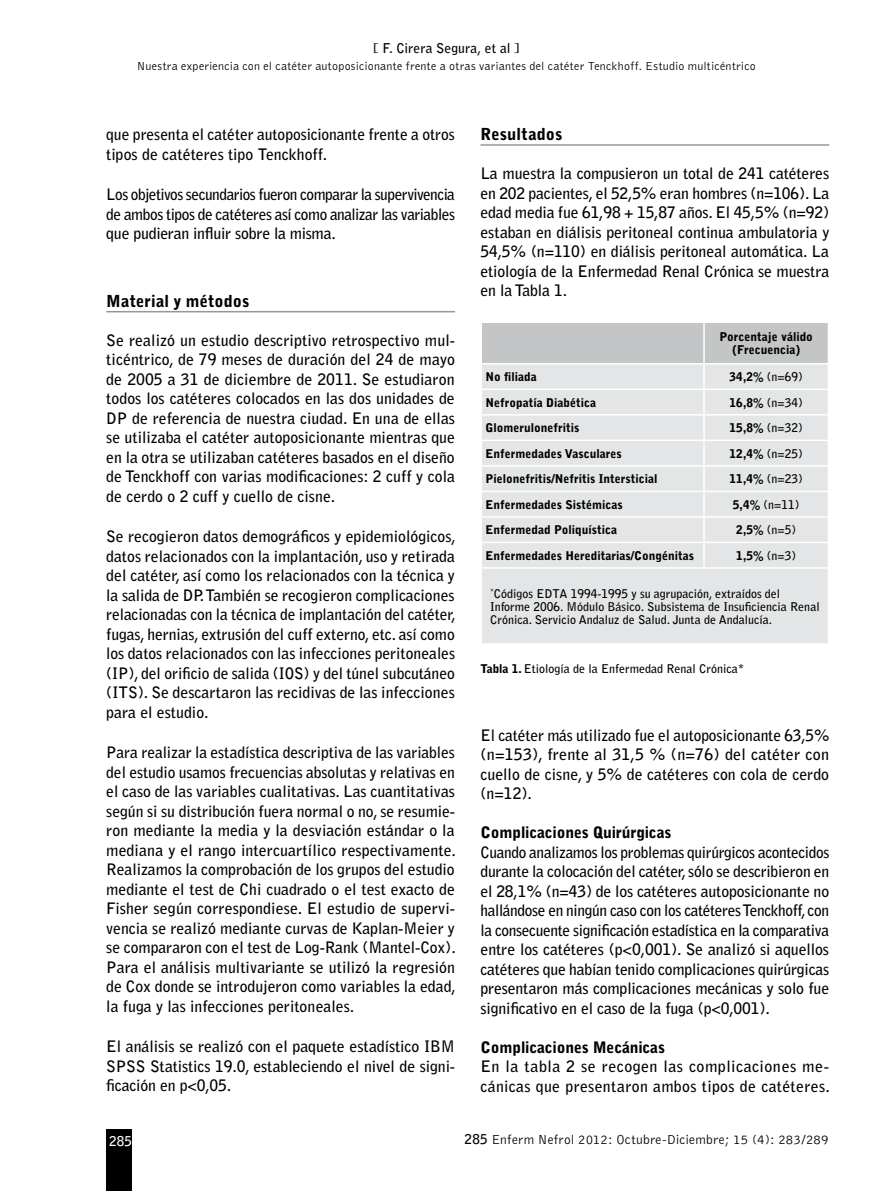
<style>
.page{position:relative;width:893px;height:1191px;background:#fff}
.page>*{position:absolute;margin:0;border:0;box-sizing:border-box;transform-origin:0 0}
.t1{font:900 16.5px "Bell Gothic";letter-spacing:.01em;color:#000}
.t2{font:700 15.75px/19.5px "Bell Gothic";color:#000;text-align:justify}
.t3{font:700 15.75px/19.5px "Bell Gothic";letter-spacing:.02em;color:#000}
.t4{font:900 15.75px "Bell Gothic";letter-spacing:-.01em;color:#000}
.t5{font:300 13.5px "Bell Gothic";letter-spacing:.01em;color:#000}
.t6{font:700 13.5px "Bell Gothic";letter-spacing:.01em;color:#000}
.t7{font:700 13.5px "Bell Gothic";color:#fff}
.t8{font:700 12px/13.2px "Bell Gothic";color:#000}
.t9{font:900 12px/13.2px "Bell Gothic";color:#000;text-align:center}
.t10{font:300 12px "Bell Gothic";letter-spacing:.02em;color:#000}
.s1{font-weight:900}
.s2{font-weight:700}
</style>
<div class="page">
<div style="left:106px;top:1129px;width:26px;height:62px;background:#000"></div>
<hr style="left:106px;top:311px;width:349px;height:1px;background:#97979b">
<hr style="left:480px;top:144px;width:349px;height:2px;background:#97979b">
<div style="left:482px;top:569px;width:346px;height:74px;background:#e3e5e6"></div>
<svg style="left:482px;top:323px;width:346px;height:244px;background:#dfe1e2"></svg>
<p class="t6" style="left:374px;top:40px;width:147px">[ F. Cirera Segura, et al ]</p>
<p class="t10" style="left:137px;top:59px;width:620px">Nuestra experiencia con el catéter autoposicionante frente a otras variantes del catéter Tenckhoff. Estudio multicéntrico</p>
<p class="t2" style="left:106px;top:125px;width:350px">que presenta el catéter autoposicionante frente a otros tipos de catéteres tipo Tenckhoff.</p>
<p class="t2" style="left:106px;top:185px;width:350px">Los objetivos secundarios fueron comparar la supervivencia de ambos tipos de catéteres así como analizar las variables que pudieran influir sobre la misma.</p>
<p class="t1" style="left:106px;top:291px;width:145px">Material y métodos</p>
<p class="t2" style="left:106px;top:330px;width:350px">Se realizó un estudio descriptivo retrospectivo mul&shy;ticéntrico, de 79 meses de duración del 24 de mayo de 2005 a 31 de diciembre de 2011. Se estudiaron todos los catéteres colocados en las dos unidades de DP de referencia de nuestra ciudad. En una de ellas se utilizaba el catéter autoposicionante mientras que en la otra se utilizaban catéteres basados en el diseño de Tenckhoff con varias modificaciones: 2 cuff y cola de cerdo o 2 cuff y cuello de cisne.</p>
<p class="t2" style="left:106px;top:527px;width:351px">Se recogieron datos demográficos y epidemiológicos, datos relacionados con la implantación, uso y retirada del catéter, así como los relacionados con la técnica y la salida de DP. También se recogieron complicaciones relacionadas con la técnica de implantación del catéter, fugas, hernias, extrusión del cuff externo, etc. así como los datos relacionados con las infecciones peritoneales (IP), del orificio de salida (IOS) y del túnel subcutáneo (ITS). Se descartaron las recidivas de las infecciones para el estudio.</p>
<p class="t2" style="left:106px;top:743px;width:351px">Para realizar la estadística descriptiva de las variables del estudio usamos frecuencias absolutas y relativas en el caso de las variables cualitativas. Las cuantitativas según si su distribución fuera normal o no, se resumie&shy;ron mediante la media y la desviación estándar o la mediana y el rango intercuartílico respectivamente.<br>Realizamos la comprobación de los grupos del estudio mediante el test de Chi cuadrado o el test exacto de Fisher según correspondiese. El estudio de supervi&shy;vencia se realizó mediante curvas de Kaplan-Meier y se compararon con el test de Log-Rank (Mantel-Cox).<br>Para el análisis multivariante se utilizó la regresión de Cox donde se introdujeron como variables la edad, la fuga y las infecciones peritoneales.</p>
<p class="t2" style="left:106px;top:1037px;width:350px">El análisis se realizó con el paquete estadístico IBM SPSS Statistics 19.0, estableciendo el nivel de signi&shy;ficación en p&lt;0,05.</p>
<p class="t1" style="left:480px;top:124px;width:83px">Resultados</p>
<p class="t2" style="left:480px;top:164px;width:350px">La muestra la compusieron un total de 241 catéteres en 202 pacientes, el 52,5% eran hombres (n=106). La edad media fue 61,98 + 15,87 años. El 45,5% (n=92) estaban en diálisis peritoneal continua ambulatoria y 54,5% (n=110) en diálisis peritoneal automática. La etiología de la Enfermedad Renal Crónica se muestra en la Tabla 1.</p>
<p class="t9" style="left:720px;top:330px;width:95px">Porcentaje válido (Frecuencia)</p>
<p class="t9" style="left:485px;top:370px;width:53px">No filiada</p>
<p class="t8" style="left:730px;top:370px;width:75px"><span class="s1">34,2%</span> (n=69)</p>
<p class="t9" style="left:485px;top:396px;width:112px">Nefropatía Diabética</p>
<p class="t8" style="left:730px;top:396px;width:75px"><span class="s1">16,8%</span> (n=34)</p>
<p class="t9" style="left:485px;top:421px;width:96px">Glomerulonefritis</p>
<p class="t8" style="left:730px;top:421px;width:75px"><span class="s1">15,8%</span> (n=32)</p>
<p class="t9" style="left:485px;top:447px;width:138px">Enfermedades Vasculares</p>
<p class="t8" style="left:730px;top:447px;width:75px"><span class="s1">12,4%</span> (n=25)</p>
<p class="t9" style="left:485px;top:472px;width:174px">Pielonefritis/Nefritis Intersticial</p>
<p class="t8" style="left:730px;top:472px;width:75px"><span class="s1">11,4%</span> (n=23)</p>
<p class="t9" style="left:485px;top:498px;width:139px">Enfermedades Sistémicas</p>
<p class="t8" style="left:733px;top:498px;width:68px"><span class="s1">5,4%</span> (n=11)</p>
<p class="t9" style="left:485px;top:523px;width:133px">Enfermedad Poliquística</p>
<p class="t8" style="left:736px;top:523px;width:61px"><span class="s1">2,5%</span> (n=5)</p>
<p class="t9" style="left:485px;top:549px;width:210px">Enfermedades Hereditarias/Congénitas</p>
<p class="t8" style="left:736px;top:549px;width:61px"><span class="s1">1,5%</span> (n=3)</p>
<p class="t8" style="left:490px;top:586px;width:331px"><sup>*</sup>Códigos EDTA 1994-1995 y su agrupación, extraídos del<br>Informe 2006. Módulo Básico. Subsistema de Insuficiencia Renal<br>Crónica. Servicio Andaluz de Salud. Junta de Andalucía.</p>
<p class="t8" style="left:480px;top:662px;width:266px"><span class="s1">Tabla 1.</span> Etiología de la Enfermedad Renal Crónica*</p>
<p class="t2" style="left:480px;top:725px;width:350px">El catéter más utilizado fue el autoposicionante 63,5% (n=153), frente al 31,5 % (n=76) del catéter con cuello de cisne, y 5% de catéteres con cola de cerdo (n=12).</p>
<p class="t4" style="left:480px;top:823px;width:192px">Complicaciones Quirúrgicas</p>
<p class="t2" style="left:480px;top:842px;width:350px">Cuando analizamos los problemas quirúrgicos acontecidos durante la colocación del catéter, sólo se describieron en el 28,1% (n=43) de los catéteres autoposicionante no hallándose en ningún caso con los catéteres Tenckhoff, con la consecuente significación estadística en la comparativa entre los catéteres (p&lt;0,001). Se analizó si aquellos catéteres que habían tenido complicaciones quirúrgicas presentaron más complicaciones mecánicas y solo fue significativo en el caso de la fuga (p&lt;0,001).</p>
<p class="t4" style="left:480px;top:1038px;width:186px">Complicaciones Mecánicas</p>
<p class="t3" style="left:480px;top:1057px;width:351px">En la tabla 2 se recogen las complicaciones me&shy;cánicas que presentaron ambos tipos de catéteres.</p>
<p class="t7" style="left:109px;top:1132px;width:25px">285</p>
<p class="t5" style="left:465px;top:1131px;width:366px"><span class="s2">285</span> Enferm Nefrol 2012: Octubre-Diciembre; 15 (4): 283/289</p>
</div>
